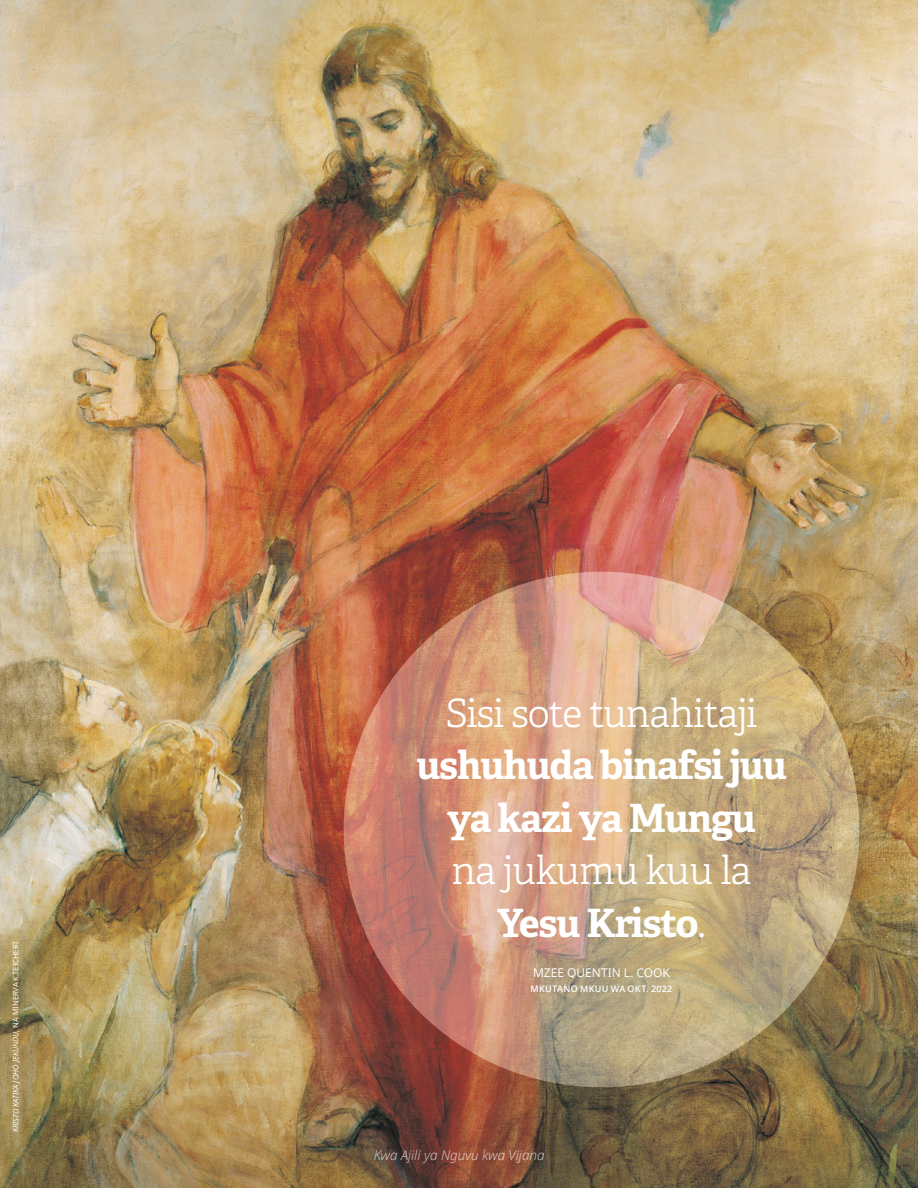
<style>
.page{position:relative;width:918px;height:1188px;background:#fff}
.page>*{position:absolute;margin:0;border:0;box-sizing:border-box;transform-origin:0 0}
.Pull_Quote_Cook{font:700 39px/52.5px "Helam Slablds Lat";letter-spacing:-.03em;color:#fff;text-align:center}
.t1{font:italic 300 13.5px "Dots Solidlds Lat";color:#fff}
.Side_QT_Citation_cen{font:12px "Dots Solidlds Lat";color:#fff}
.Side_QT_Citation_cen-2{font:600 9px "Dots Solidlds Lat";letter-spacing:.03em;color:#fff}
.Credit{font:italic 7.5px "Dots Solidlds Lat";color:#fff}
.s1{font-style:normal}
.s2{font-weight:300}
</style>
<div class="page">
<img style="left:0;top:0;width:918px;height:1188px">
<svg style="left:344px;top:572px;width:515px;height:515px;background:#caa180"></svg>
<p class="Credit" style="left:10px;top:1132px;width:193px;rotate:-90deg">KRISTO KATIKA JOHO JEKUNDU<span class="s1">, NA MINERVA K.TEICHERT</span></p>
<p class="Pull_Quote_Cook" style="left:416px;top:686px;width:372px"><span class="s2">Sisi sote tunahitaji </span>ushuhuda binafsi juu ya kazi ya Mungu<br><span class="s2">na jukumu kuu la<br></span>Yesu Kristo<span class="s2">.</span></p>
<p class="Side_QT_Citation_cen" style="left:533px;top:964px;width:138px">MZEE QUENTIN L. COOK</p>
<p class="Side_QT_Citation_cen-2" style="left:530px;top:982px;width:143px">MKUTANO MKUU WA OKT. 2022</p>
<p class="t1" style="left:374px;top:1145px;width:172px">Kwa Ajili ya Nguvu kwa Vijana</p>
</div>
